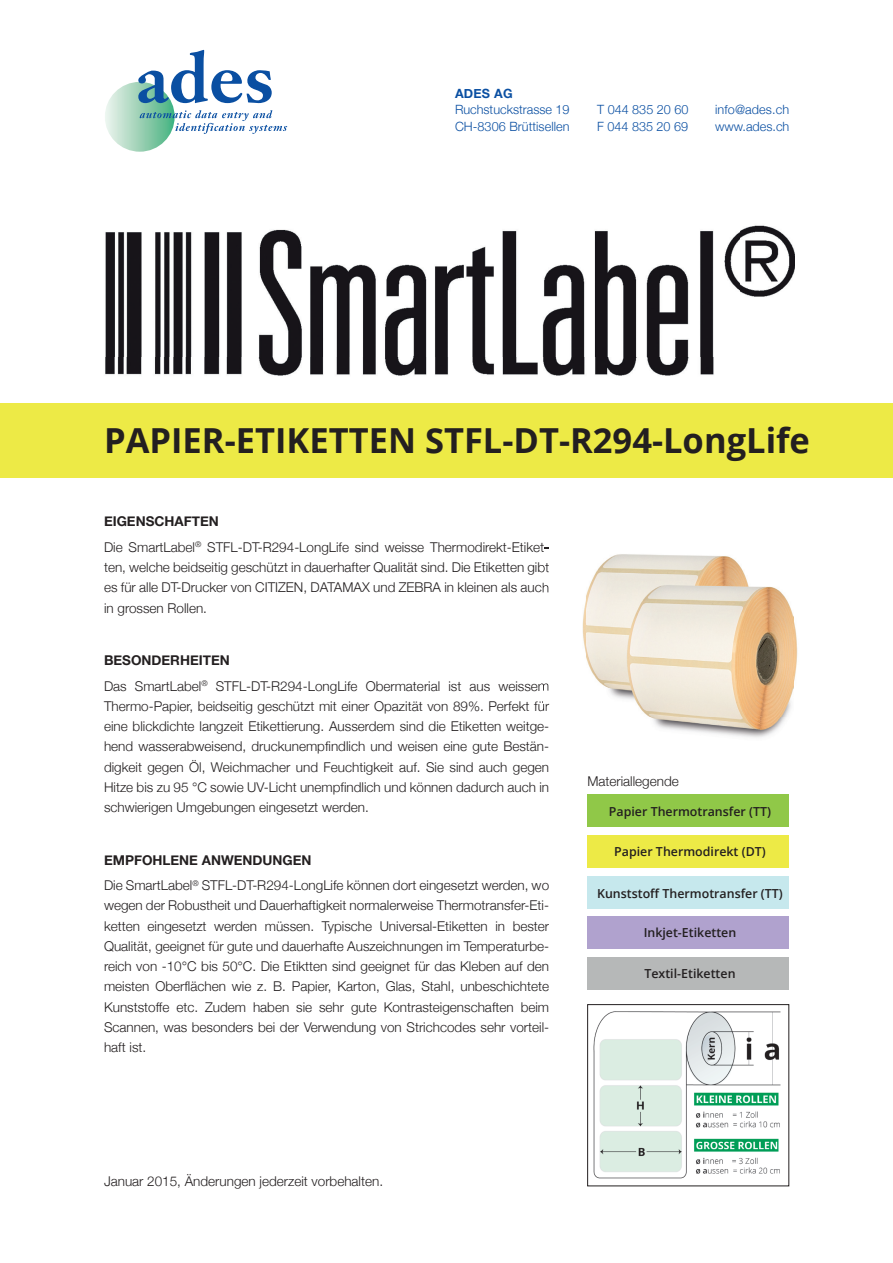
<style>
.page{position:relative;width:893px;height:1263px;background:#fff}
.page>*{position:absolute;margin:0;border:0;box-sizing:border-box;transform-origin:0 0}
.t1{font:700 34.5px "Open Sans";color:#231f20}
.t2{font:300 13.5px/20.2px "Helvetica Neue";color:#231f20}
.t3{font:300 12.75px/16.5px "Helvetica Neue";color:#0a4fa2}
.t4{font:700 12.75px "Helvetica Neue";letter-spacing:.02em;color:#0a4fa2}
.t5{font:600 12.45px "Open Sans";color:#231f20}
.s1{font-weight:700}
</style>
<div class="page">
<div style="left:0;top:404px;width:893px;height:74px;background:#edea46"></div>
<img style="left:105px;top:82px;width:69px;height:70px">
<svg style="left:140px;top:110px;width:147px;height:24px"></svg>
<svg style="left:138px;top:50px;width:134px;height:53px"></svg>
<img style="left:587px;top:1004px;width:203px;height:183px">
<div style="left:587px;top:1004px;width:202px;height:182px;border:1px solid #231f20"></div>
<div style="left:588px;top:794px;width:201px;height:33px;background:#90c848"></div>
<div style="left:588px;top:835px;width:201px;height:33px;background:#edea46"></div>
<div style="left:588px;top:876px;width:201px;height:32px;background:#c6e8ed"></div>
<div style="left:588px;top:916px;width:201px;height:32px;background:#b0a2ce"></div>
<div style="left:588px;top:957px;width:201px;height:33px;background:#b6b8b8"></div>
<img style="left:549px;top:601px;width:37px;height:104px">
<svg style="left:542px;top:542px;width:6px;height:10px"></svg>
<svg style="left:542px;top:563px;width:7px;height:10px"></svg>
<svg style="left:542px;top:582px;width:7px;height:11px"></svg>
<svg style="left:542px;top:683px;width:7px;height:8px"></svg>
<svg style="left:542px;top:701px;width:7px;height:10px"></svg>
<img style="left:759px;top:615px;width:39px;height:123px">
<img style="left:650px;top:717px;width:109px;height:21px">
<img style="left:586px;top:554px;width:207px;height:163px">
<img style="left:105px;top:225px;width:690px;height:151px">
<p class="t4" style="left:455px;top:83px;width:59px">ADES AG</p>
<p class="t3" style="left:455px;top:101px;width:116px">Ruchstuckstrasse 19<br>CH-8306 Brüttisellen</p>
<p class="t3" style="left:597px;top:101px;width:93px">T 044 835 20 60<br>F 044 835 20 69</p>
<p class="t3" style="left:715px;top:101px;width:76px">info@ades.ch www.ades.ch</p>
<h1 class="t1" style="left:104px;top:416px;width:707px">PAPIER-ETIKETTEN STFL-DT-R294-LongLife</h1>
<p class="t2" style="left:104px;top:508px;width:447px;line-height:25.5px"><span class="s1">EIGENSCHAFTEN<br></span>Die SmartLabel<sup>®</sup> STFL-DT-R294-LongLife sind weisse Thermodirekt-Etiket-</p>
<p class="t2" style="left:104px;top:556px;width:447px;text-align:justify">ten, welche beidseitig geschützt in dauerhafter Qualität sind. Die Etiketten gibt es für alle DT-Drucker von CITIZEN, DATAMAX und ZEBRA in kleinen als auch in grossen Rollen.</p>
<p class="t2" style="left:104px;top:647px;width:447px;line-height:25.5px"><span class="s1">BESONDERHEITEN<br></span>Das SmartLabel<sup>®</sup> STFL-DT-R294-LongLife Obermaterial ist aus weissem</p>
<p class="t2" style="left:104px;top:695px;width:447px;text-align:justify">Thermo-Papier, beidseitig geschützt mit einer Opazität von 89%. Perfekt für eine blickdichte langzeit Etikettierung. Ausserdem sind die Etiketten weitge&shy;hend wasserabweisend, druckunempfindlich und weisen eine gute Bestän&shy;digkeit gegen Öl, Weichmacher und Feuchtigkeit auf. Sie sind auch gegen Hitze bis zu 95 °C sowie UV-Licht unempfindlich und können dadurch auch in schwierigen Umgebungen eingesetzt werden.</p>
<p class="t2" style="left:104px;top:846px;width:447px;line-height:25.5px"><span class="s1">EMPFOHLENE ANWENDUNGEN<br></span>Die SmartLabel<sup>®</sup> STFL-DT-R294-LongLife können dort eingesetzt werden, wo</p>
<p class="t2" style="left:104px;top:895px;width:447px;text-align:justify">wegen der Robustheit und Dauerhaftigkeit normalerweise Thermotransfer-Eti&shy;ketten eingesetzt werden müssen. Typische Universal-Etiketten in bester Qualität, geeignet für gute und dauerhafte Auszeichnungen im Temperaturbe&shy;reich von -10°C bis 50°C. Die Etiktten sind geeignet für das Kleben auf den meisten Oberflächen wie z. B. Papier, Karton, Glas, Stahl, unbeschichtete Kunststoffe etc. Zudem haben sie sehr gute Kontrasteigenschaften beim Scannen, was besonders bei der Verwendung von Strichcodes sehr vorteil&shy;haft ist.</p>
<p class="t2" style="left:587px;top:770px;width:93px">Materiallegende</p>
<p class="t5" style="left:609px;top:803px;width:164px">Papier Thermotransfer (TT)</p>
<p class="t5" style="left:614px;top:843px;width:153px">Papier Thermodirekt (DT)</p>
<p class="t5" style="left:597px;top:884px;width:187px">Kunststoff Thermotransfer (TT)</p>
<p class="t5" style="left:644px;top:923px;width:94px">Inkjet-Etiketten</p>
<p class="t5" style="left:644px;top:965px;width:93px">Textil-Etiketten</p>
<p class="t2" style="left:104px;top:1171px;width:281px">Januar 2015, Änderungen jederzeit vorbehalten.</p>
</div>
